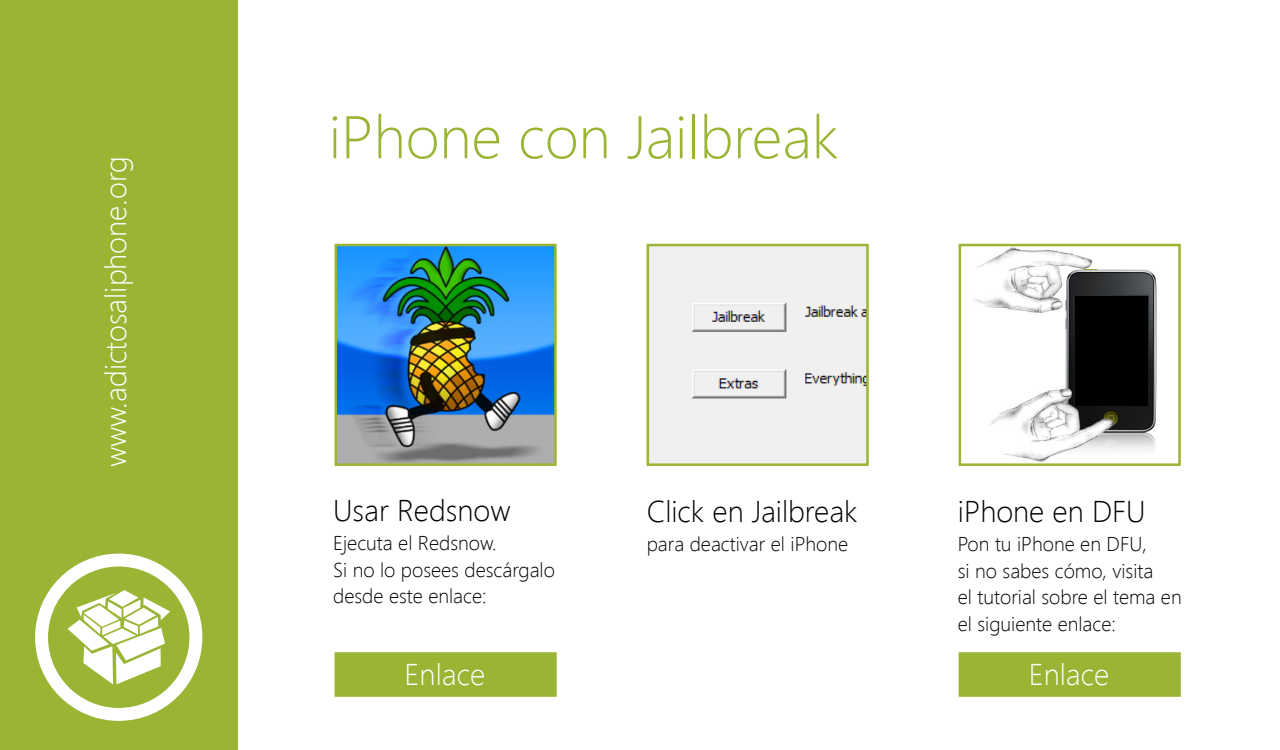
<style>
.page{position:relative;width:1280px;height:750px;background:#fff}
.page>*{position:absolute;margin:0;border:0;box-sizing:border-box;transform-origin:0 0}
.t1{font:300 60px "Segoe UI";color:#99b533}
.t2{font:300 30px "Segoe UI";color:#000}
.t3{font:300 30px "Segoe UI";color:#fff}
.t4{font:300 20px/26.6px "Segoe UI";color:#000}
</style>
<div class="page">
<div style="left:0;top:0;width:238px;height:750px;background:#99b533"></div>
<img style="left:339px;top:248px;width:214px;height:214px">
<div style="left:335px;top:244px;width:222px;height:222px;border:3px solid #99b533"></div>
<div style="left:651px;top:248px;width:214px;height:214px;background:#f0f0f0"></div>
<div style="left:647px;top:244px;width:222px;height:222px;border:3px solid #99b533"></div>
<img style="left:974px;top:248px;width:183px;height:214px">
<div style="left:959px;top:244px;width:222px;height:222px;border:3px solid #99b533"></div>
<svg style="left:35px;top:554px;width:167px;height:167px"></svg>
<div style="left:958px;top:652px;width:223px;height:45px;background:#99b533"></div>
<div style="left:334px;top:652px;width:223px;height:45px;background:#99b533"></div>
<h2 class="t3" style="left:104px;top:467px;width:313px;rotate:-90deg">www.adictosaliphone.org</h2>
<h1 class="t1" style="left:329px;top:115px;width:511px">iPhone con Jailbreak</h1>
<h2 class="t2" style="left:333px;top:499px;width:179px">Usar Redsnow</h2>
<p class="t4" style="left:333px;top:532px;width:223px">Ejecuta el Redsnow.<br>Si no lo posees descárgalo desde este enlace:</p>
<h2 class="t2" style="left:647px;top:500px;width:212px">Click en Jailbreak</h2>
<p class="t4" style="left:647px;top:533px;width:203px">para deactivar el iPhone</p>
<h2 class="t2" style="left:958px;top:500px;width:189px">iPhone en DFU</h2>
<p class="t4" style="left:958px;top:533px;width:225px">Pon tu iPhone en DFU,<br>si no sabes cómo, visita<br>el tutorial sobre el tema en el siguiente enlace:</p>
<h2 class="t3" style="left:405px;top:664px;width:82px">Enlace</h2>
<h2 class="t3" style="left:1029px;top:664px;width:82px">Enlace</h2>
</div>
